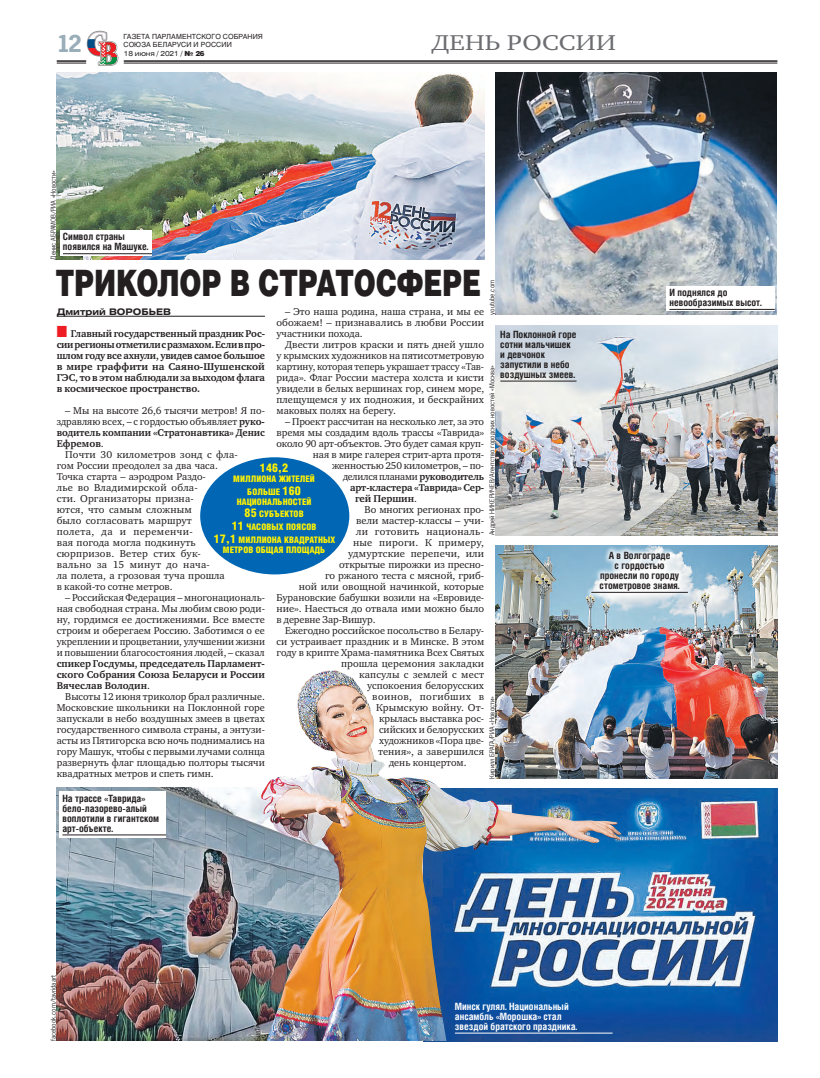
<style>
.page{position:relative;width:820px;height:1078px;background:#fff}
.page>*{position:absolute;margin:0;border:0;box-sizing:border-box;transform-origin:0 0}
.Zag-osn{font:900 36.4px "Helios";letter-spacing:-.01em;color:#231f20;scale:.73 1}
.t1{font:700 24px "Paper Gothic";color:#99aeb9}
.t2{font:22px "Charter ITC";letter-spacing:.01em;color:#6c6d70;scale:1.2 1}
.VREZKA{font:900 12px "Helios Cond";color:#fff101}
.text-osn{font:10.2px/11px "Charter ITC";color:#231f20;text-align:justify}
.text-osn-2{font:700 10.2px/11px "Charter ITC";letter-spacing:-.01em;color:#231f20;text-align:justify}
.text-osn-3{font:10.2px "Charter ITC";letter-spacing:.025em;color:#231f20}
.text-osn-4{font:10.2px "Charter ITC";letter-spacing:.04em;color:#231f20}
.Fotopodpis{font:700 10px/10px "Helios Cond";color:#231f20}
.Fotopodpis-2{font:700 10px/10px "Helios Cond";color:#fff}
.VREZKA-2{font:900 9px/10px "Helios Cond";letter-spacing:.01em;color:#fff101;text-align:center}
.Avtor{font:700 9px "Helios Ext";color:#231f20}
.Fotokor{font:7px "Paper Gothic";color:#231f20}
.t3{font:7px/8px "Helios";letter-spacing:.01em;color:#231f20}
.t4{font:7px "Helios Ext";letter-spacing:-.03em;color:#231f20}
.s1{font-family:"Helios";font-weight:900}
.s2{font-weight:700}
.s3{font-weight:400}
.s4{color:#ee1d23}
.s5{font-size:12px}
</style>
<div class="page">
<hr style="left:124px;top:60px;width:653px;height:2px;background:#231f20">
<hr style="left:124px;top:63px;width:653px;height:1px;background:#231f20">
<svg style="left:57px;top:30px;width:62px;height:36px"></svg>
<hr style="left:57px;top:316px;width:208px;height:1px;background:#231f20">
<img style="left:495px;top:72px;width:281px;height:242px">
<img style="left:57px;top:787px;width:204px;height:253px">
<img style="left:592px;top:788px;width:185px;height:252px">
<img style="left:495px;top:325px;width:282px;height:210px">
<img style="left:495px;top:545px;width:282px;height:233px">
<img style="left:261px;top:670px;width:331px;height:370px">
<div style="left:199px;top:456px;width:151px;height:119px;background:#0166b3;border-radius:50%"></div>
<img style="left:57px;top:72px;width:427px;height:187px">
<div style="left:60px;top:230px;width:92px;height:26px;background:#fff"></div>
<hr style="left:63px;top:253px;width:89px;height:1px;background:#231f20">
<div style="left:666px;top:286px;width:108px;height:25px;background:#fff"></div>
<hr style="left:669px;top:309px;width:105px;height:1px;background:#231f20">
<hr style="left:500px;top:380px;width:76px;height:1px;background:#231f20">
<div style="left:584px;top:545px;width:109px;height:54px;background:#fff;opacity:.75"></div>
<hr style="left:591px;top:591px;width:96px;height:1px;background:#231f20">
<hr style="left:454px;top:1032px;width:158px;height:1px;background:#fff">
<div style="left:60px;top:791px;width:106px;height:46px;background:#fff"></div>
<hr style="left:62px;top:834px;width:104px;height:1px;background:#231f20">
<h2 class="t1" style="left:57px;top:30px;width:26px">12</h2>
<p class="t3" style="left:123px;top:33px;width:141px">ГАЗЕТА ПАРЛАМЕНТСКОГО СОБРАНИЯ<br>СОЮЗА БЕЛАРУСИ И РОССИИ</p>
<p class="t2" style="left:431px;top:29px;width:155px">ДЕНЬ РОССИИ</p>
<p class="t4" style="left:124px;top:49px;width:82px">18 июня / 2021 / <span class="s1">№ 26</span></p>
<p class="Fotokor" style="left:49px;top:259px;width:91px;rotate:-90deg">Денис АБРАМОВ/РИА «Новости»</p>
<p class="Fotopodpis" style="left:63px;top:232px;width:87px">Символ страны появился на Машуке.</p>
<p class="Zag-osn" style="left:55px;top:258px;width:584px">ТРИКОЛОР В СТРАТОСФЕРЕ</p>
<p class="Fotokor" style="left:488px;top:314px;width:36px;rotate:-90deg">youtube.com</p>
<p class="text-osn" style="left:276px;top:305px;width:209px;text-indent:9px">– Это наша родина, наша страна, и мы ее обожаем! – признавались в любви России участники похода.</p>
<p class="text-osn" style="left:276px;top:338px;width:209px;text-indent:9px">Двести литров краски и пять дней ушло у крымских художников на пятисотметровую картину, которая теперь украшает трассу «Тав&shy;рида». Флаг России мастера холста и кисти увидели в белых вершинах гор, синем море, плещущемся у их подножия, и бескрайних маковых полях на берегу.</p>
<p class="text-osn" style="left:285px;top:415px;width:200px">– Проект рассчитан на несколько лет, за это</p>
<p class="text-osn" style="left:276px;top:426px;width:209px">время мы создадим вдоль трассы «Таврида»</p>
<p class="text-osn" style="left:276px;top:437px;width:209px">около 90 арт-объектов. Это будет самая круп-</p>
<p class="text-osn" style="left:313px;top:448px;width:173px">ная в мире галерея стрит-арта протя-</p>
<p class="text-osn" style="left:332px;top:459px;width:153px">женностью 250 километров, – по-</p>
<p class="text-osn" style="left:343px;top:470px;width:142px">делился планами <span class="s2">руководитель</span></p>
<p class="text-osn-2" style="left:350px;top:481px;width:135px">арт-кластера «Таврида» Сер-</p>
<p class="text-osn-2" style="left:355px;top:492px;width:63px">гей Першин<span class="s3">.</span></p>
<p class="text-osn" style="left:364px;top:503px;width:121px">Во многих регионах про-</p>
<p class="text-osn" style="left:356px;top:514px;width:130px">вели мастер-классы – учи-</p>
<p class="text-osn-3" style="left:356px;top:524px;width:130px">ли готовить националь-</p>
<p class="text-osn-3" style="left:353px;top:535px;width:133px">ные пироги. К примеру,</p>
<p class="text-osn" style="left:348px;top:547px;width:138px">удмуртские перепечи, или</p>
<p class="text-osn" style="left:339px;top:558px;width:146px">открытые пирожки из пресно-</p>
<p class="text-osn" style="left:325px;top:569px;width:160px">го ржаного теста с мясной, гриб-</p>
<p class="text-osn" style="left:299px;top:580px;width:186px">ной или овощной начинкой, которые</p>
<p class="text-osn" style="left:276px;top:591px;width:209px">Бурановские бабушки возили на «Евровиде-</p>
<p class="text-osn" style="left:276px;top:602px;width:209px">ние». Наесться до отвала ими можно было</p>
<p class="text-osn" style="left:276px;top:613px;width:101px">в деревне Зар-Вишур.</p>
<p class="text-osn" style="left:285px;top:624px;width:200px">Ежегодно российское посольство в Белару-</p>
<p class="text-osn" style="left:276px;top:635px;width:209px">си устраивает праздник и в Минске. В этом</p>
<p class="text-osn" style="left:276px;top:646px;width:209px">году в крипте Храма-памятника Всех Святых</p>
<p class="text-osn" style="left:341px;top:657px;width:144px">прошла церемония закладки</p>
<p class="text-osn" style="left:359px;top:668px;width:126px">капсулы с землей с мест</p>
<p class="text-osn" style="left:367px;top:679px;width:119px">успокоения белорусских</p>
<p class="text-osn-4" style="left:372px;top:689px;width:114px">воинов, погибших в</p>
<p class="text-osn" style="left:376px;top:701px;width:110px">Крымскую войну. От-</p>
<p class="text-osn" style="left:379px;top:712px;width:106px">крылась выставка рос-</p>
<p class="text-osn" style="left:379px;top:723px;width:107px">сийских и белорусских</p>
<p class="text-osn" style="left:379px;top:734px;width:107px">художников «Пора цве-</p>
<p class="text-osn" style="left:378px;top:745px;width:108px">тения», а завершился</p>
<p class="text-osn" style="left:389px;top:756px;width:79px">день концертом.</p>
<p class="Avtor" style="left:57px;top:306px;width:115px">Дмитрий ВОРОБЬЕВ</p>
<p class="text-osn-2" style="left:57px;top:327px;width:210px"><span class="s4">■</span> Главный государственный праздник Рос&shy;сии регионы отметили с размахом. Если в про&shy;шлом году все ахнули, увидев самое большое в мире граффити на Саяно-Шушенской ГЭС, то в этом наблюдали за выходом флага в космическое пространство.</p>
<p class="text-osn" style="left:57px;top:404px;width:210px;text-indent:9px">– Мы на высоте 26,6 тысячи метров! Я по&shy;здравляю всех, – с гордостью объявляет <span class="s2">руко&shy;водитель компании «Стратонавтика» Денис Ефремов</span>.</p>
<p class="text-osn" style="left:57px;top:448px;width:183px;text-align:left;text-indent:9px">Почти 30 километров зонд с фла&shy;гом России преодолел за два часа.<br>Точка старта – аэродром Раздо-<br>лье во Владимирской обла-<br>сти. Организаторы призна-<br>ются, что самым сложным<br>было согласовать маршрут<br>полета, да и переменчи-<br>вая погода могла подкинуть сюрпризов. Ветер стих бук&shy;вально за 15 минут до нача-<br>ла полета, а грозовая туча прошла<br>в какой-то сотне метров.</p>
<p class="text-osn" style="left:57px;top:591px;width:210px;text-indent:9px">– Российская Федерация – многонациональ&shy;ная свободная страна. Мы любим свою роди&shy;ну, гордимся ее достижениями. Все вместе строим и оберегаем Россию. Заботимся о ее укреплении и процветании, улучшении жизни и повышении благосостояния людей, – сказал <span class="s2">спикер Госдумы, председатель Парламент&shy;ского Собрания Союза Беларуси и России Вячеслав Володин</span>.</p>
<p class="text-osn" style="left:57px;top:690px;width:210px;text-indent:9px">Высоты 12 июня триколор брал различные.<br>Московские школьники на Поклонной горе запускали в небо воздушных змеев в цветах государственного символа страны, а энтузи&shy;асты из Пятигорска всю ночь поднимались на гору Машук, чтобы с первыми лучами солнца развернуть флаг площадью полторы тысячи квадратных метров и спеть гимн.</p>
<p class="Fotopodpis" style="left:500px;top:329px;width:78px">На Поклонной горе сотни мальчишек и девчонок запустили в небо воздушных змеев.</p>
<p class="Fotokor" style="left:488px;top:535px;width:172px;rotate:-90deg">Андрей НИКЕРИЧЕВ/Агентство городских новостей «Москва»</p>
<p class="VREZKA" style="left:260px;top:460px;width:30px">146,2</p>
<p class="VREZKA-2" style="left:233px;top:473px;width:83px">МИЛЛИОНА ЖИТЕЛЕЙ</p>
<p class="VREZKA-2" style="left:236px;top:486px;width:76px">БОЛЬШЕ <span class="s5">160<br></span>НАЦИОНАЛЬНОСТЕЙ</p>
<p class="VREZKA-2" style="left:244px;top:509px;width:61px"><span class="s5">85</span> СУБЪЕКТОВ</p>
<p class="VREZKA-2" style="left:232px;top:522px;width:86px"><span class="s5">11</span> ЧАСОВЫХ ПОЯСОВ</p>
<p class="VREZKA-2" style="left:214px;top:534px;width:123px"><span class="s5">17,1</span> МИЛЛИОНА КВАДРАТНЫХ<br>МЕТРОВ ОБЩАЯ ПЛОЩАДЬ</p>
<p class="Fotokor" style="left:488px;top:778px;width:84px;rotate:-90deg">Кирилл БРАГА/РИА «Новости»</p>
<p class="Fotopodpis" style="left:62px;top:792px;width:98px">На трассе «Таврида» бело-лазорево-алый воплотили в гигантском арт-объекте.</p>
<p class="Fotopodpis" style="left:669px;top:287px;width:94px">И поднялся до невообразимых высот.</p>
<p class="Fotopodpis" style="left:599px;top:550px;width:81px;text-align:center">А в Волгограде<br>с гордостью пронесли по городу стометровое знамя.</p>
<p class="Fotokor" style="left:49px;top:1040px;width:68px;rotate:-90deg">facebook.com/tavridaart</p>
<p class="Fotokor" style="left:254px;top:1040px;width:18px;rotate:-90deg">БелТА</p>
<p class="Fotopodpis-2" style="left:454px;top:1000px;width:124px">Минск гулял. Национальный ансамбль «Морошка» стал звездой братского праздника.</p>
</div>
